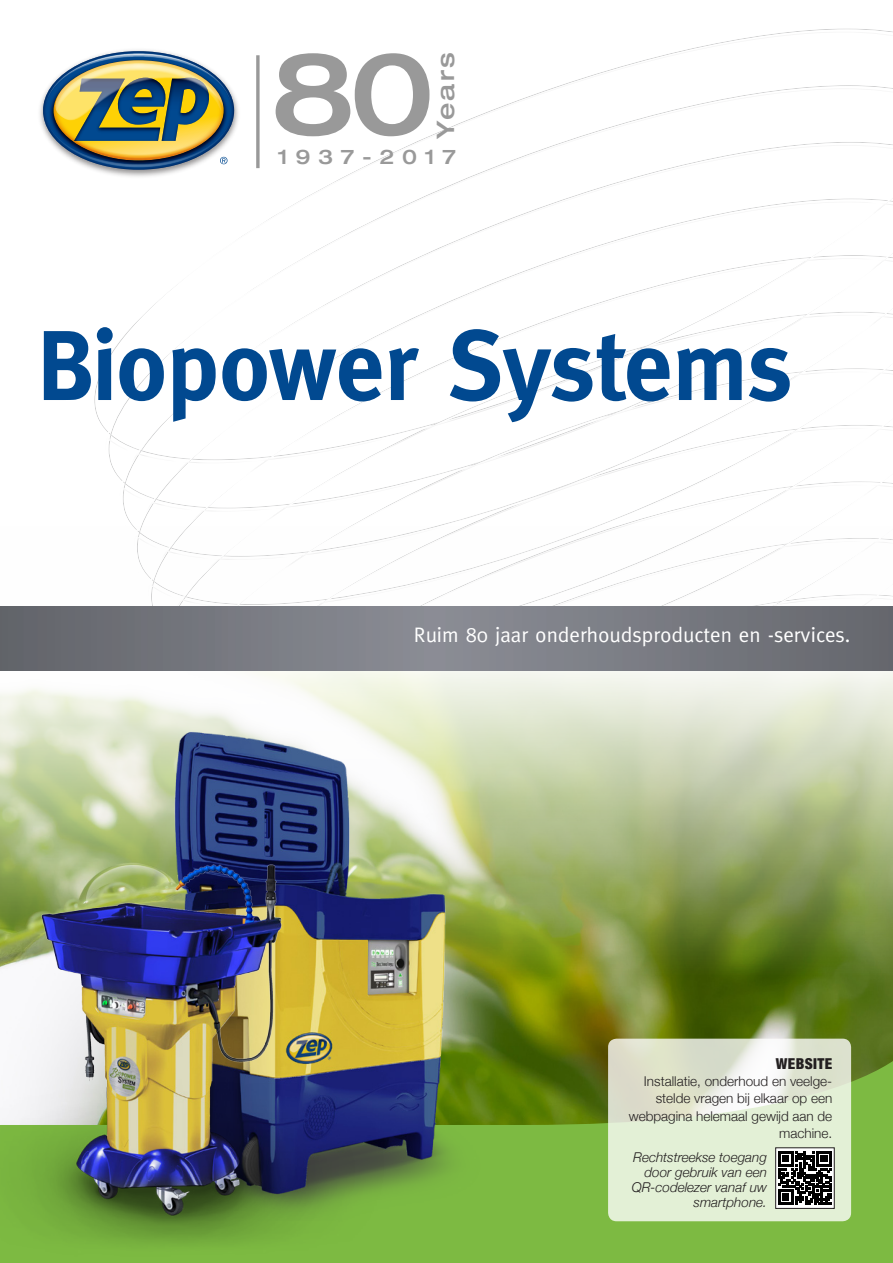
<style>
.page{position:relative;width:893px;height:1263px;background:#fff}
.page>*{position:absolute;margin:0;border:0;box-sizing:border-box;transform-origin:0 0}
.t1{font:500 expanded 114.6px "Helvetica Neue";color:#999}
.t2{font:700 99px "Meta";color:#014990}
.t3{font:500 expanded 24.15px "Helvetica Neue";color:#999}
.t4{font:21px "Meta";color:#fff}
.t5{font:500 expanded 20.25px "Helvetica Neue";letter-spacing:.38em;color:#999}
.Interets{font:900 condensed 15px "Helvetica Neue";letter-spacing:.025em;color:#231f20}
.Interets-2{font:300 13.5px/17.4px "Helvetica Neue";color:#231f20;text-align:right}
.Interets-3{font:italic 300 13.5px/15px "Helvetica Neue";color:#231f20;text-align:right}
</style>
<div class="page">
<div style="left:0;top:989px;width:893px;height:274px;background:#7dba42"></div>
<img style="left:0;top:670px;width:893px;height:455px">
<img style="left:0;top:606px;width:893px;height:64px">
<img style="left:40px;top:50px;width:199px;height:127px">
<img style="left:46px;top:168px;width:186px;height:3px">
<img style="left:45px;top:53px;width:187px;height:115px">
<svg style="left:256px;top:55px;width:4px;height:113px"></svg>
<img style="left:125px;top:721px;width:378px;height:458px">
<img style="left:0;top:820px;width:430px;height:424px">
<svg style="left:608px;top:1039px;width:243px;height:182px;fill:#e3f0d6"></svg>
<svg style="left:777px;top:1150px;width:55px;height:56px"></svg>
<svg style="left:778px;top:1151px;width:53px;height:53px"></svg>
<p class="t3" style="left:431px;top:139px;width:88px;rotate:-90deg">Years</p>
<p class="t1" style="left:271px;top:22px;width:165px">80</p>
<p class="t5" style="left:278px;top:144px;width:180px">1937-2017</p>
<p class="t2" style="left:37px;top:308px;width:757px">Biopower Systems</p>
<p class="t4" style="left:414px;top:622px;width:438px">Ruim 80 jaar onderhoudsproducten en -services.</p>
<p class="Interets" style="left:776px;top:1054px;width:58px">WEBSITE</p>
<p class="Interets-2" style="left:629px;top:1072px;width:205px">Installatie, onderhoud en veelge&shy;stelde vragen bij elkaar op een webpagina helemaal gewijd aan de machine.</p>
<p class="Interets-3" style="left:632px;top:1149px;width:137px">Rechtstreekse toegang door gebruik van een<br>QR-codelezer vanaf uw smartphone.</p>
</div>
